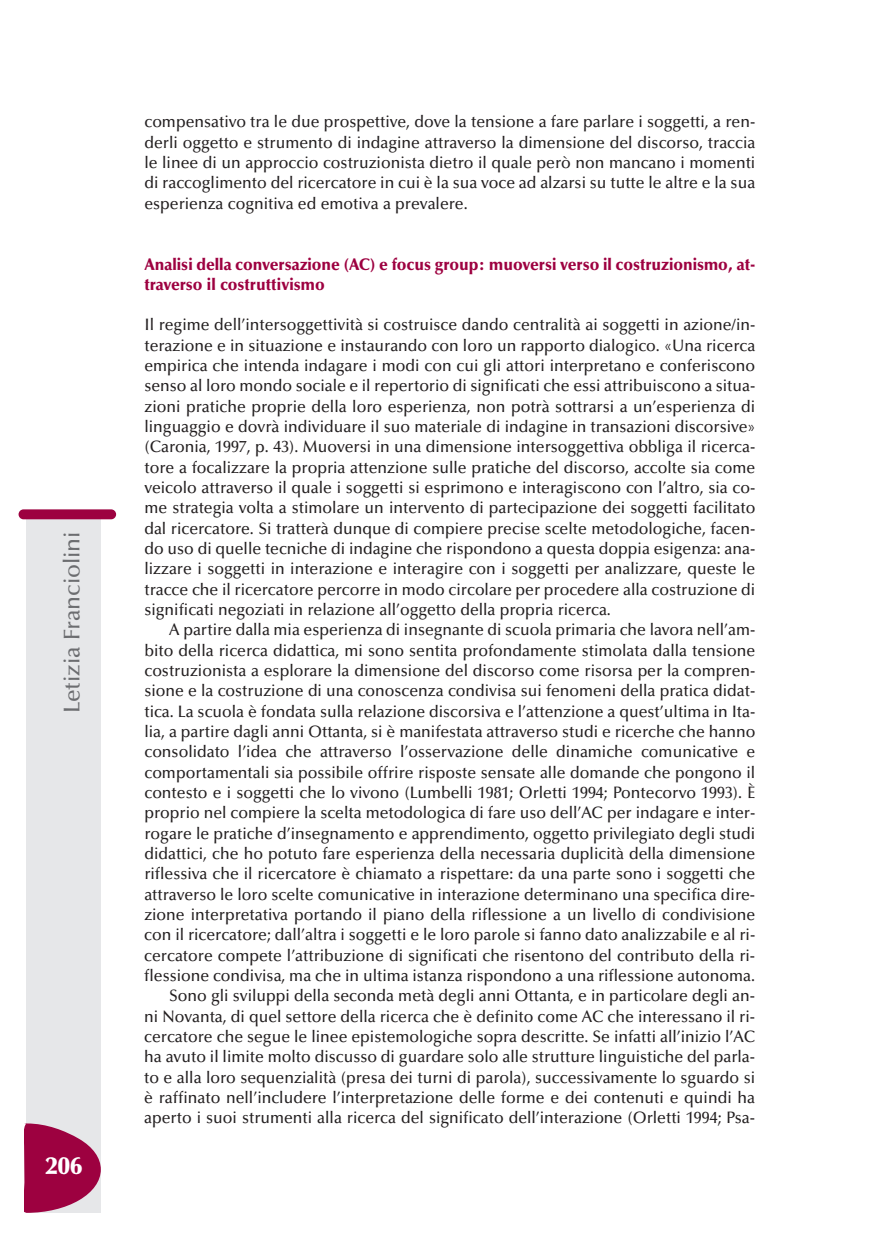
<style>
.page{position:relative;width:869px;height:1241px;background:#fff}
.page>*{position:absolute;margin:0;border:0;box-sizing:border-box;transform-origin:0 0}
.t1{font:900 24.5px "Optima";color:#fff}
.t2{font:500 22.75px "Optima";color:#6c6d70}
.t3{font:500 16.62px/20.3px "Optima";color:#231f20;text-align:justify;scale:.95 1}
.t4{font:900 16.62px/20.3px "Optima";color:#9d0140;scale:.95 1}
</style>
<div class="page">
<div style="left:27px;top:517px;width:74px;height:695px;background:#e6e7e9"></div>
<div style="left:19px;top:509px;width:97px;height:10px;background:#9d0140;border-radius:5px"></div>
<svg style="left:24px;top:1122px;width:77px;height:90px"></svg>
<p class="t2" style="left:63px;top:713px;width:184px;rotate:-90deg">Letizia Franciolini</p>
<p class="t1" style="left:45px;top:1155px;width:38px">206</p>
<p class="t3" style="left:144px;top:113px;width:644px">compensativo tra le due prospettive, dove la tensione a fare parlare i soggetti, a ren&shy;derli oggetto e strumento di indagine attraverso la dimensione del discorso, traccia le linee di un approccio costruzionista dietro il quale però non mancano i momenti di raccoglimento del ricercatore in cui è la sua voce ad alzarsi su tutte le altre e la sua esperienza cognitiva ed emotiva a prevalere.</p>
<p class="t4" style="left:144px;top:255px;width:644px">Analisi della conversazione (AC) e focus group: muoversi verso il costruzionismo, at&shy;traverso il costruttivismo</p>
<p class="t3" style="left:144px;top:316px;width:644px">Il regime dell’intersoggettività si costruisce dando centralità ai soggetti in azione/in-</p>
<p class="t3" style="left:144px;top:337px;width:644px">terazione e in situazione e instaurando con loro un rapporto dialogico. «Una ricerca</p>
<p class="t3" style="left:144px;top:357px;width:644px">empirica che intenda indagare i modi con cui gli attori interpretano e conferiscono</p>
<p class="t3" style="left:144px;top:377px;width:644px">senso al loro mondo sociale e il repertorio di significati che essi attribuiscono a situa-</p>
<p class="t3" style="left:144px;top:397px;width:644px">zioni pratiche proprie della loro esperienza, non potrà sottrarsi a un’esperienza di</p>
<p class="t3" style="left:144px;top:418px;width:644px">linguaggio e dovrà individuare il suo materiale di indagine in transazioni discorsive»</p>
<p class="t3" style="left:144px;top:438px;width:644px">(Caronia, 1997, p. 43). Muoversi in una dimensione intersoggettiva obbliga il ricerca-</p>
<p class="t3" style="left:144px;top:458px;width:644px">tore a focalizzare la propria attenzione sulle pratiche del discorso, accolte sia come</p>
<p class="t3" style="left:144px;top:479px;width:644px">veicolo attraverso il quale i soggetti si esprimono e interagiscono con l’altro, sia co-</p>
<p class="t3" style="left:144px;top:499px;width:644px">me strategia volta a stimolare un intervento di partecipazione dei soggetti facilitato</p>
<p class="t3" style="left:144px;top:519px;width:644px">dal ricercatore. Si tratterà dunque di compiere precise scelte metodologiche, facen-</p>
<p class="t3" style="left:144px;top:540px;width:644px">do uso di quelle tecniche di indagine che rispondono a questa doppia esigenza: ana-</p>
<p class="t3" style="left:144px;top:560px;width:644px">lizzare i soggetti in interazione e interagire con i soggetti per analizzare, queste le</p>
<p class="t3" style="left:144px;top:580px;width:644px">tracce che il ricercatore percorre in modo circolare per procedere alla costruzione di</p>
<p class="t3" style="left:144px;top:601px;width:492px">significati negoziati in relazione all’oggetto della propria ricerca.</p>
<p class="t3" style="left:169px;top:621px;width:618px">A partire dalla mia esperienza di insegnante di scuola primaria che lavora nell’am-</p>
<p class="t3" style="left:144px;top:641px;width:644px">bito della ricerca didattica, mi sono sentita profondamente stimolata dalla tensione</p>
<p class="t3" style="left:144px;top:662px;width:644px">costruzionista a esplorare la dimensione del discorso come risorsa per la compren-</p>
<p class="t3" style="left:144px;top:682px;width:644px">sione e la costruzione di una conoscenza condivisa sui fenomeni della pratica didat-</p>
<p class="t3" style="left:144px;top:702px;width:644px">tica. La scuola è fondata sulla relazione discorsiva e l’attenzione a quest’ultima in Ita-</p>
<p class="t3" style="left:144px;top:723px;width:644px">lia, a partire dagli anni Ottanta, si è manifestata attraverso studi e ricerche che hanno</p>
<p class="t3" style="left:144px;top:743px;width:644px">consolidato l’idea che attraverso l’osservazione delle dinamiche comunicative e</p>
<p class="t3" style="left:144px;top:763px;width:644px">comportamentali sia possibile offrire risposte sensate alle domande che pongono il</p>
<p class="t3" style="left:144px;top:783px;width:644px">contesto e i soggetti che lo vivono (Lumbelli 1981; Orletti 1994; Pontecorvo 1993). È</p>
<p class="t3" style="left:144px;top:804px;width:644px">proprio nel compiere la scelta metodologica di fare uso dell’AC per indagare e inter-</p>
<p class="t3" style="left:144px;top:824px;width:644px">rogare le pratiche d’insegnamento e apprendimento, oggetto privilegiato degli studi</p>
<p class="t3" style="left:144px;top:844px;width:644px">didattici, che ho potuto fare esperienza della necessaria duplicità della dimensione</p>
<p class="t3" style="left:144px;top:865px;width:644px">riflessiva che il ricercatore è chiamato a rispettare: da una parte sono i soggetti che</p>
<p class="t3" style="left:144px;top:885px;width:644px">attraverso le loro scelte comunicative in interazione determinano una specifica dire-</p>
<p class="t3" style="left:144px;top:905px;width:644px">zione interpretativa portando il piano della riflessione a un livello di condivisione</p>
<p class="t3" style="left:144px;top:926px;width:644px">con il ricercatore; dall’altra i soggetti e le loro parole si fanno dato analizzabile e al ri-</p>
<p class="t3" style="left:144px;top:946px;width:644px">cercatore compete l’attribuzione di significati che risentono del contributo della ri-</p>
<p class="t3" style="left:144px;top:966px;width:644px">flessione condivisa, ma che in ultima istanza rispondono a una riflessione autonoma.</p>
<p class="t3" style="left:169px;top:987px;width:618px">Sono gli sviluppi della seconda metà degli anni Ottanta, e in particolare degli an-</p>
<p class="t3" style="left:144px;top:1007px;width:644px">ni Novanta, di quel settore della ricerca che è definito come AC che interessano il ri-</p>
<p class="t3" style="left:144px;top:1027px;width:644px">cercatore che segue le linee epistemologiche sopra descritte. Se infatti all’inizio l’AC</p>
<p class="t3" style="left:144px;top:1048px;width:644px">ha avuto il limite molto discusso di guardare solo alle strutture linguistiche del parla-</p>
<p class="t3" style="left:144px;top:1068px;width:644px">to e alla loro sequenzialità (presa dei turni di parola), successivamente lo sguardo si</p>
<p class="t3" style="left:144px;top:1088px;width:644px">è raffinato nell’includere l’interpretazione delle forme e dei contenuti e quindi ha</p>
<p class="t3" style="left:144px;top:1109px;width:644px">aperto i suoi strumenti alla ricerca del significato dell’interazione (Orletti 1994; Psa-</p>
</div>
